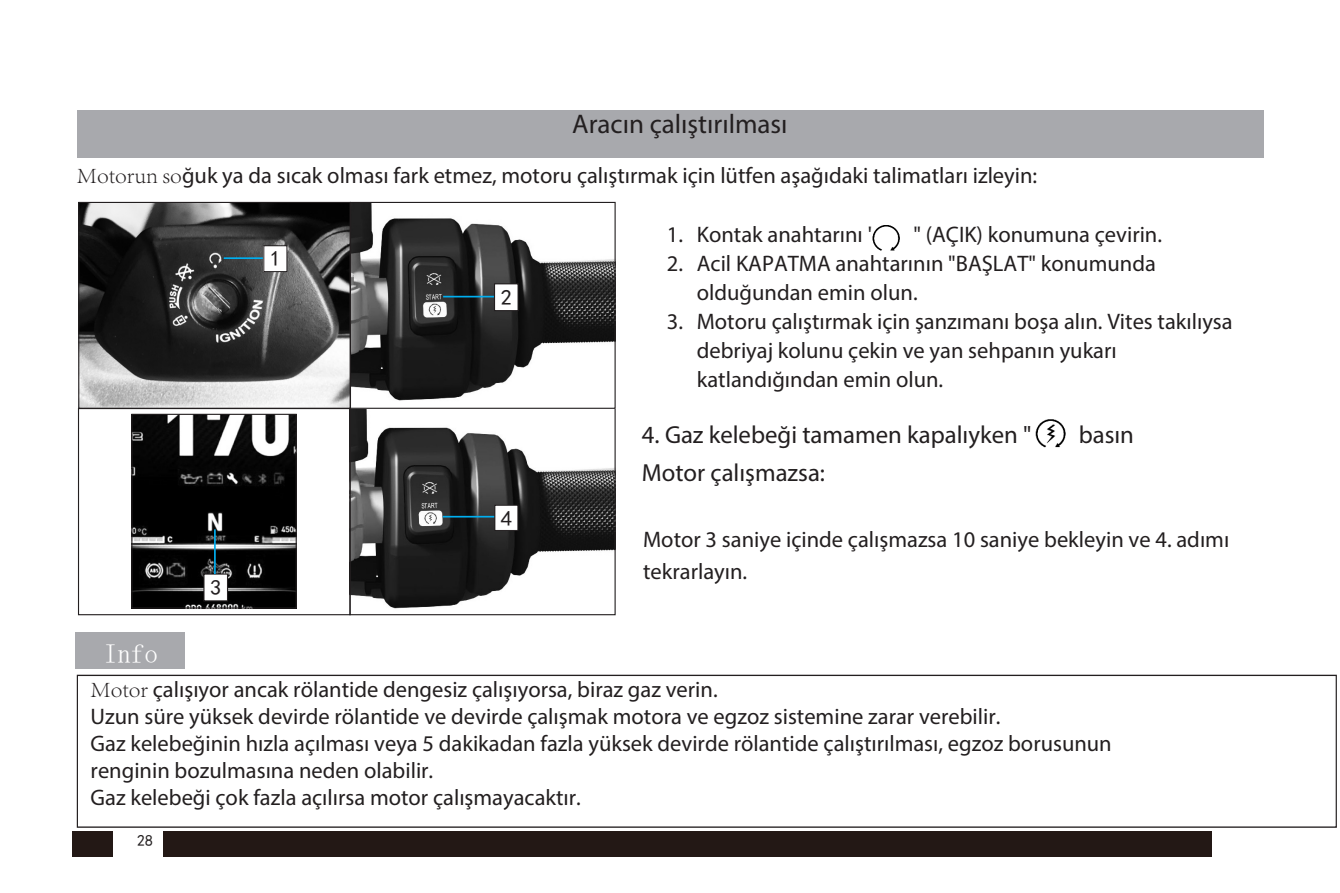
<style>
.page{position:relative;width:1340px;height:893px;background:#fff}
.page>*{position:absolute;margin:0;border:0;box-sizing:border-box;transform-origin:0 0}
.操作指南{font:27px "Myriad Pro";color:#231f20}
.t1{font:27px "Sim Sun";color:#fff}
.t2{font:24.75px "Myriad Pro";color:#231f20}
.t3{font:22.5px/27px "Myriad Pro";color:#231f20}
.t4{font:21.38px "Sim Hei";color:#231f20;scale:1.04 1}
.t5{font:15.75px "Sim Hei";color:#231f20}
.s1{font-family:"Adobe Song Std";font-weight:300}
</style>
<div class="page">
<img style="left:72px;top:718px;width:1139px;height:139px">
<img style="left:133px;top:416px;width:162px;height:191px">
<div style="left:131px;top:414px;width:166px;height:195px;border:1px solid #231f20"></div>
<img style="left:351px;top:204px;width:262px;height:405px">
<div style="left:350px;top:202px;width:265px;height:207px;border:1px solid #231f20"></div>
<img style="left:80px;top:204px;width:269px;height:203px">
<img style="left:1035px;top:419px;width:31px;height:29px">
<div style="left:78px;top:202px;width:273px;height:207px;border:1px solid #231f20"></div>
<div style="left:77px;top:110px;width:1186px;height:48px;background:#a8a9ad"></div>
<img style="left:872px;top:225px;width:28px;height:26px">
<div style="left:77px;top:675px;width:1259px;height:153px;border:1px solid #231f20"></div>
<hr style="left:224px;top:257px;width:39px;height:2px;background:#00aeef">
<hr style="left:443px;top:516px;width:51px;height:1px;background:#00aeef">
<hr style="left:443px;top:296px;width:51px;height:1px;background:#00aeef">
<div style="left:494px;top:284px;width:24px;height:27px;background:#fff"></div>
<div style="left:494px;top:283px;width:24px;height:28px;border:1px solid #231f20"></div>
<div style="left:75px;top:632px;width:110px;height:36px;background:#a8a9ad"></div>
<div style="left:495px;top:505px;width:23px;height:25px;background:#fff"></div>
<div style="left:494px;top:505px;width:24px;height:26px;border:1px solid #231f20"></div>
<div style="left:264px;top:246px;width:23px;height:26px;background:#fff"></div>
<div style="left:263px;top:245px;width:24px;height:27px;border:1px solid #231f20"></div>
<div style="left:78px;top:408px;width:273px;height:207px;border:1px solid #231f20"></div>
<div style="left:204px;top:574px;width:23px;height:27px;background:#fff"></div>
<div style="left:203px;top:573px;width:25px;height:28px;border:1px solid #231f20"></div>
<hr style="left:214px;top:529px;width:2px;height:45px;background:#00aeef">
<p class="操作指南" style="left:572px;top:107px;width:217px">Aracın çalıştırılması</p>
<p class="t3" style="left:77px;top:162px;width:961px"><span class="s1">Motorun so</span>ğuk ya da sıcak olması fark etmez, motoru çalıştırmak için lütfen aşağıdaki talimatları izleyin:</p>
<p class="t4" style="left:270px;top:248px;width:12px">1</p>
<p class="t1" style="left:104px;top:640px;width:55px">Info</p>
<p class="t4" style="left:210px;top:577px;width:12px">3</p>
<p class="t4" style="left:500px;top:287px;width:12px">2</p>
<p class="t4" style="left:501px;top:507px;width:12px">4</p>
<p class="t3" style="left:667px;top:221px;width:210px">1. Kontak anahtarını "</p>
<p class="t3" style="left:913px;top:221px;width:250px">" (AÇIK) konumuna çevirin.</p>
<p class="t3" style="left:697px;top:249px;width:460px;line-height:28.8px;text-indent:-30px">2. Acil KAPATMA anahtarının "BAŞLAT" konumunda olduğundan emin olun.</p>
<p class="t3" style="left:697px;top:306px;width:537px;line-height:28.8px;text-indent:-30px">3. Motoru çalıştırmak için şanzımanı boşa alın. Vites takılıysa debriyaj kolunu çekin ve yan sehpanın yukarı katlandığından emin olun.</p>
<p class="t2" style="left:642px;top:419px;width:391px">4. Gaz kelebeği tamamen kapalıyken "</p>
<p class="t2" style="left:1078px;top:419px;width:57px">basın</p>
<p class="t2" style="left:642px;top:457px;width:185px">Motor çalışmazsa:</p>
<p class="t3" style="left:643px;top:524px;width:587px;line-height:31.5px">Motor 3 saniye içinde çalışmazsa 10 saniye bekleyin ve 4. adımı tekrarlayın.</p>
<p class="t3" style="left:91px;top:676px;width:1022px"><span class="s1">Motor</span> çalışıyor ancak rölantide dengesiz çalışıyorsa, biraz gaz verin.<br>Uzun süre yüksek devirde rölantide ve devirde çalışmak motora ve egzoz sistemine zarar verebilir.<br>Gaz kelebeğinin hızla açılması veya 5 dakikadan fazla yüksek devirde rölantide çalıştırılması, egzoz borusunun renginin bozulmasına neden olabilir.<br>Gaz kelebeği çok fazla açılırsa motor çalışmayacaktır.</p>
<p class="t5" style="left:137px;top:832px;width:17px">28</p>
</div>
